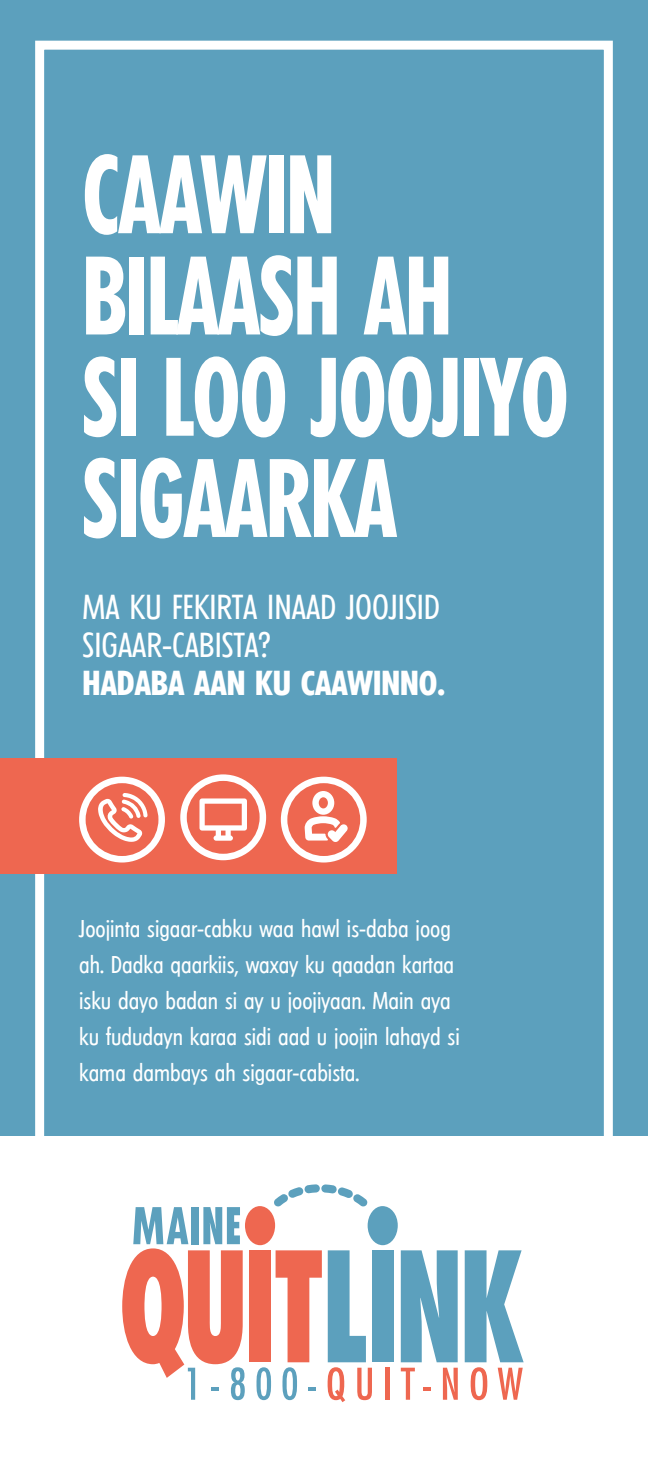
<style>
.page{position:relative;width:648px;height:1458px;background:#fff}
.page>*{position:absolute;margin:0;border:0;box-sizing:border-box;transform-origin:0 0}
.t1{font:600 condensed 108px "Limerick";letter-spacing:-.005em;color:#fff;scale:.8 1}
.t2{font:condensed 33.75px "Limerick";color:#fff}
.t3{font:600 condensed 33.75px "Limerick";color:#fff}
.t4{font:condensed 23.62px/36px "Limerick";color:#fff}
</style>
<div class="page">
<div style="left:0;top:0;width:648px;height:1136px;background:#5ca0bd"></div>
<div style="left:35px;top:41px;width:578px;height:1121px;border:9px solid #fff"></div>
<div style="left:0;top:758px;width:397px;height:115px;background:#ee6750"></div>
<svg style="left:180px;top:774px;width:86px;height:86px"></svg>
<svg style="left:281px;top:777px;width:86px;height:86px"></svg>
<svg style="left:79px;top:777px;width:86px;height:86px"></svg>
<div style="left:249px;top:1250px;width:22px;height:112px;background:#ee6750"></div>
<div style="left:372px;top:1250px;width:22px;height:112px;background:#5ca0bd"></div>
<svg style="left:401px;top:1250px;width:57px;height:112px;background:#75aec7"></svg>
<div style="left:245px;top:1206px;width:30px;height:39px;background:#ee6750;border-radius:50%"></div>
<div style="left:368px;top:1206px;width:30px;height:39px;background:#5ca0bd;border-radius:50%"></div>
<svg style="left:274px;top:1184px;width:93px;height:23px"></svg>
<svg style="left:256px;top:1250px;width:66px;height:150px"></svg>
<svg style="left:328px;top:1250px;width:44px;height:152px"></svg>
<hr style="left:386px;top:1368px;width:4px;height:32px;background:#ee6750">
<svg style="left:401px;top:1368px;width:14px;height:32px"></svg>
<svg style="left:423px;top:1387px;width:7px;height:3px"></svg>
<svg style="left:443px;top:1368px;width:15px;height:32px"></svg>
<svg style="left:465px;top:1250px;width:59px;height:150px"></svg>
<svg style="left:122px;top:1207px;width:123px;height:193px"></svg>
<p class="t1" style="left:83px;top:132px;width:317px">CAAWIN</p>
<p class="t1" style="left:83px;top:233px;width:463px">BILAASH AH</p>
<p class="t1" style="left:83px;top:335px;width:609px">SI LOO JOOJIYO</p>
<p class="t1" style="left:83px;top:436px;width:394px">SIGAARKA</p>
<p class="t2" style="left:83px;top:587px;width:359px">MA KU FEKIRTA INAAD JOOJISID</p>
<p class="t2" style="left:83px;top:625px;width:190px">SIGAAR-CABISTA?</p>
<p class="t3" style="left:83px;top:664px;width:364px">HADABA AAN KU CAAWINNO.</p>
<p class="t4" style="left:79px;top:912px;width:382px">Joojinta sigaar-cabku waa hawl is-daba joog ah. Dadka qaarkiis, waxay ku qaadan kartaa isku dayo badan si ay u joojiyaan. Main aya ku fududayn karaa sidi aad u joojin lahayd si kama dambays ah sigaar-cabista.</p>
</div>
